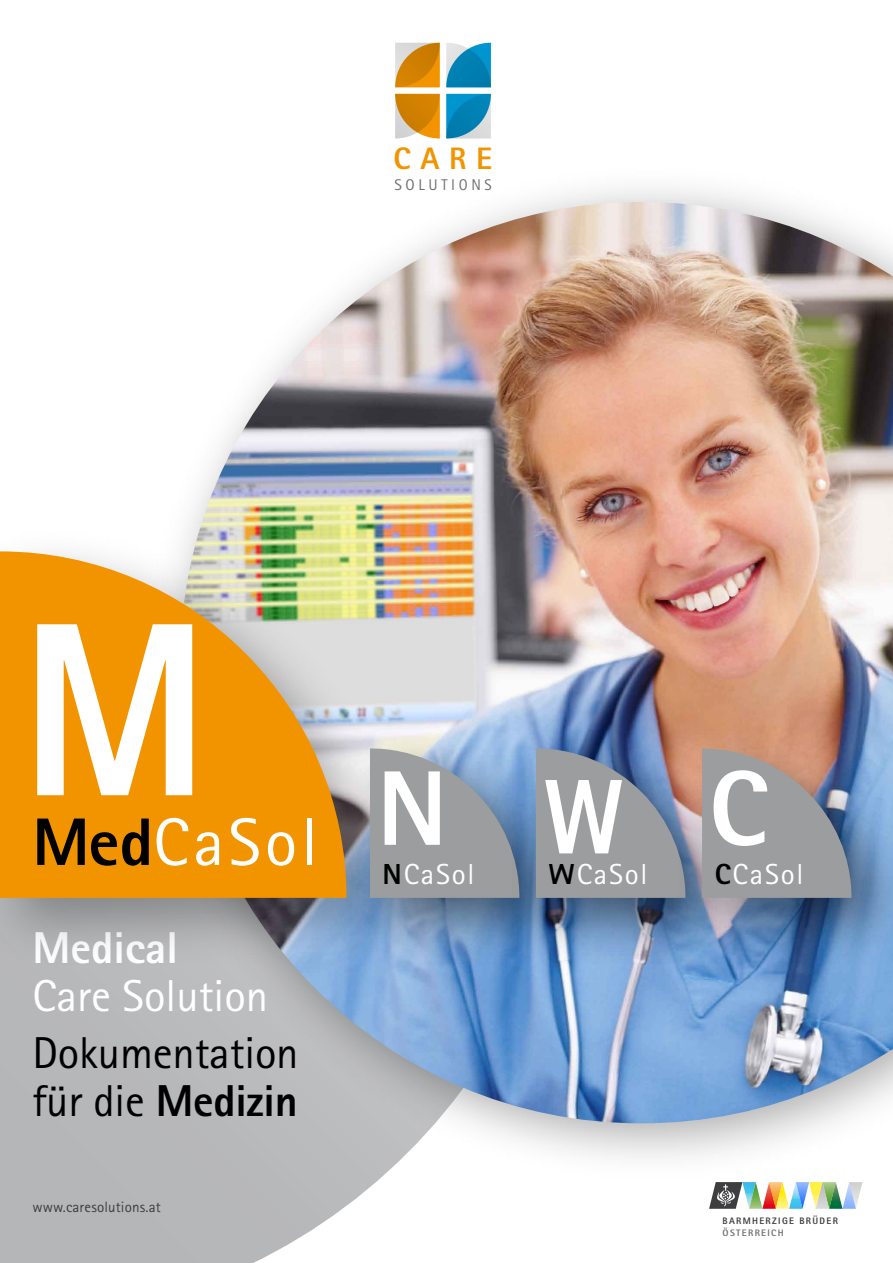
<style>
.page{position:relative;width:893px;height:1263px;background:#fff}
.page>*{position:absolute;margin:0;border:0;box-sizing:border-box;transform-origin:0 0}
.t1{font:800 106.35px "Rotis Sans Serif Pro";color:#fff}
.t2{font:67.2px "Rotis Sans Serif Pro";color:#fff}
.t3{font:44.7px/48px "Rotis Sans Serif Pro";letter-spacing:-.005em;color:#000}
.t4{font:44.7px "Rotis Sans Serif Pro";color:#fff}
.t5{font:800 44.7px "Rotis Sans Serif Pro";color:#fff}
.t6{font:800 31.05px "Rotis Sans Serif Pro";color:#f29400}
.t7{font:28.95px "Rotis Sans Serif Pro";letter-spacing:.06em;color:#fff}
.t8{font:15.6px "Rotis Sans Serif Pro";letter-spacing:.24em;color:#707173}
.t9{font:15px "Rotis Sans Serif Pro";letter-spacing:.01em;color:#3e3e40}
.t10{font:800 9.45px "Rotis Sans Serif Pro";letter-spacing:.14em;color:#3e3e40}
.t11{font:800 9.45px "Rotis Sans Serif Pro";letter-spacing:.14em;color:#707173}
.s1{font-weight:800;color:#000}
.s2{font-weight:800}
</style>
<div class="page">
<svg style="left:0;top:969px;width:377px;height:294px;background:#bbbcbd"></svg>
<svg style="left:395px;top:43px;width:45px;height:44px;background:#d9972f"></svg>
<svg style="left:395px;top:94px;width:45px;height:45px;background:#d99933"></svg>
<svg style="left:446px;top:43px;width:45px;height:44px;background:#3299c2"></svg>
<svg style="left:446px;top:94px;width:45px;height:45px;background:#3299c2"></svg>
<svg style="left:709px;top:1182px;width:153px;height:27px"></svg>
<div style="left:144px;top:166px;width:749px;height:1015px;background:#000;opacity:.33"></div>
<img style="left:180px;top:202px;width:713px;height:921px">
<div style="left:0;top:524px;width:417px;height:445px;background:#000;opacity:.3"></div>
<svg style="left:0;top:551px;width:346px;height:347px;background:#e7a534"></svg>
<div style="left:346px;top:724px;width:240px;height:240px;background:#000;opacity:.5"></div>
<svg style="left:370px;top:748px;width:142px;height:150px;background:#999fa8"></svg>
<svg style="left:37px;top:624px;width:155px;height:171px"></svg>
<div style="left:512px;top:724px;width:240px;height:240px;background:#000;opacity:.5"></div>
<svg style="left:536px;top:748px;width:142px;height:150px;background:#9ea2ab"></svg>
<div style="left:678px;top:724px;width:215px;height:240px;background:#000;opacity:.5"></div>
<svg style="left:702px;top:748px;width:149px;height:150px;background:#999699"></svg>
<p class="t6" style="left:394px;top:138px;width:100px">CARE</p>
<p class="t8" style="left:394px;top:176px;width:97px">Solutions</p>
<h2 class="t2" style="left:32px;top:802px;width:287px"><span class="s1">MED</span>CaSol</h2>
<p class="t5" style="left:32px;top:919px;width:147px">MEDICAL</p>
<p class="t4" style="left:32px;top:969px;width:237px">Care Solution</p>
<p class="t3" style="left:32px;top:1029px;width:268px">Dokumentation für die <span class="s2">MEDIZIN</span></p>
<p class="t9" style="left:32px;top:1198px;width:130px">www.caresolutions.at</p>
<h1 class="t1" style="left:377px;top:741px;width:72px">N</h1>
<p class="t7" style="left:383px;top:857px;width:93px"><span class="s1">N</span>CaSol</p>
<p class="t7" style="left:549px;top:857px;width:100px"><span class="s1">W</span>CaSol</p>
<h1 class="t1" style="left:709px;top:741px;width:61px">C</h1>
<p class="t7" style="left:715px;top:857px;width:90px"><span class="s1">C</span>CaSol</p>
<p class="t10" style="left:723px;top:1215px;width:111px">BARMHER ZIGE BRÜDER</p>
<p class="t11" style="left:723px;top:1226px;width:51px">ÖSTERREICH</p>
</div>
